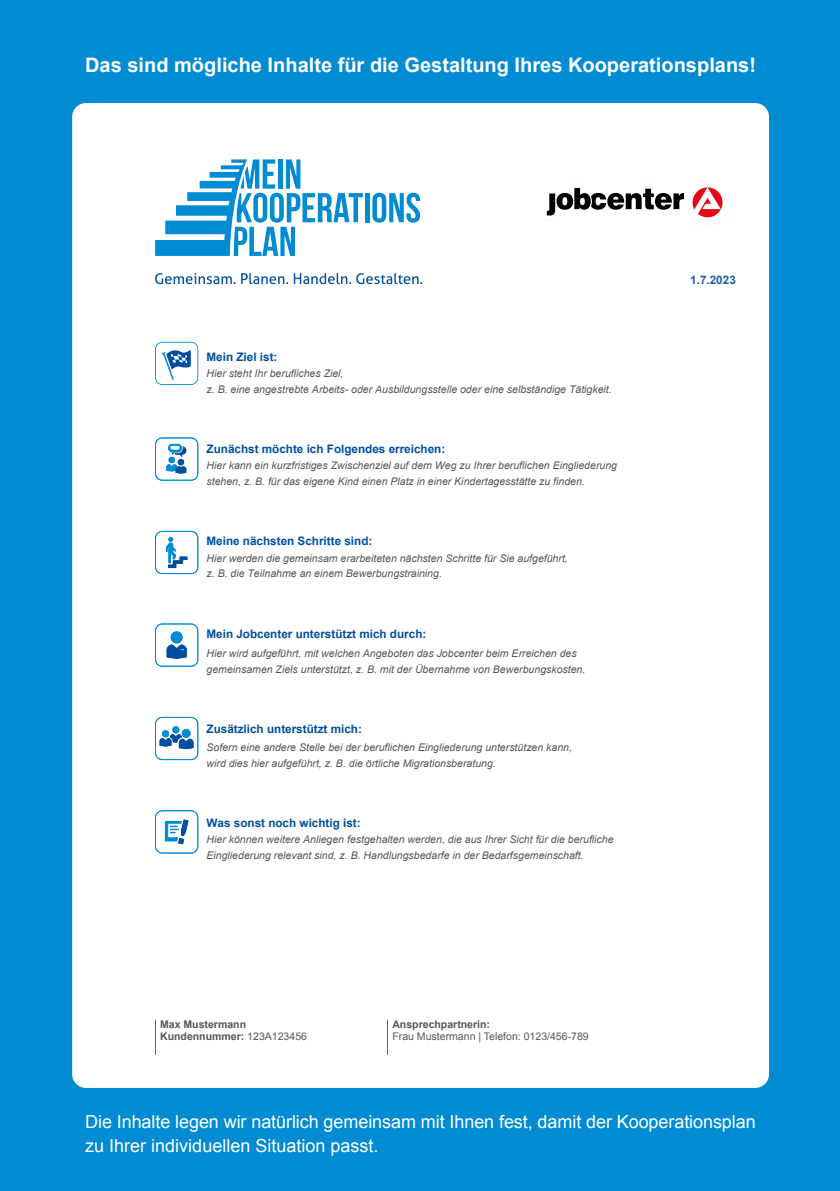
<style>
.page{position:relative;width:840px;height:1191px;background:#fff}
.page>*{position:absolute;margin:0;border:0;box-sizing:border-box;transform-origin:0 0}
.t1{font:700 20px "Arial";color:#fff}
.t2{font:18px/24px "Arial";letter-spacing:-.005em;color:#fff}
.t3{font:700 11.6px "Arial";color:#004f9f}
.t4{font:700 11.6px "Arial";color:#225ca8}
.t5{font:italic 10.6px/15.8px "Arial";color:#575756}
.t6{font:10.6px/12.6px "Arial";color:#575756}
.t7{font:700 10.6px/12.6px "Arial";color:#575756}
.s1{font-weight:400}
.s2{font-weight:700}
</style>
<div class="page">
<div style="left:0;top:0;width:839px;height:1191px;background:#008bd2"></div>
<div style="left:72px;top:103px;width:696px;height:985px;background:#fff;border-radius:14px"></div>
<svg style="left:155px;top:273px;width:80px;height:11px"></svg>
<svg style="left:241px;top:273px;width:181px;height:11px"></svg>
<div style="left:364px;top:193px;width:5px;height:29px;background:#008bd2"></div>
<svg style="left:372px;top:193px;width:48px;height:30px"></svg>
<svg style="left:155px;top:159px;width:207px;height:97px"></svg>
<svg style="left:155px;top:342px;width:43px;height:43px"></svg>
<svg style="left:155px;top:437px;width:43px;height:43px"></svg>
<svg style="left:155px;top:531px;width:43px;height:43px"></svg>
<svg style="left:155px;top:623px;width:43px;height:43px"></svg>
<svg style="left:155px;top:717px;width:43px;height:43px"></svg>
<svg style="left:155px;top:810px;width:43px;height:43px"></svg>
<hr style="left:155px;top:1020px;width:1px;height:34px;background:#008bd2">
<hr style="left:387px;top:1020px;width:1px;height:34px;background:#008bd2">
<svg style="left:692px;top:187px;width:30px;height:30px"></svg>
<svg style="left:546px;top:188px;width:137px;height:27px"></svg>
<p class="t1" style="left:85px;top:52px;width:672px">Das sind mögliche Inhalte für die Gestaltung Ihres Kooperationsplans!</p>
<p class="t3" style="left:206px;top:349px;width:72px">Mein Ziel ist:</p>
<p class="t5" style="left:206px;top:365px;width:406px">Hier steht Ihr berufliches Ziel,<br>z. B. eine angestrebte Arbeits- oder Ausbildungsstelle oder eine selbständige Tätigkeit.</p>
<p class="t3" style="left:206px;top:441px;width:240px">Zunächst möchte ich Folgendes erreichen:</p>
<p class="t5" style="left:206px;top:458px;width:412px">Hier kann ein kurzfristiges Zwischenziel auf dem Weg zu Ihrer beruflichen Eingliederung stehen, z. B. für das eigene Kind einen Platz in einer Kindertagesstätte zu finden.</p>
<p class="t3" style="left:206px;top:533px;width:167px">Meine nächsten Schritte sind:</p>
<p class="t5" style="left:206px;top:550px;width:362px">Hier werden die gemeinsam erarbeiteten nächsten Schritte für Sie aufgeführt, z. B. die Teilnahme an einem Bewerbungstraining.</p>
<p class="t3" style="left:206px;top:626px;width:221px">Mein Jobcenter unterstützt mich durch:</p>
<p class="t5" style="left:206px;top:645px;width:380px">Hier wird aufgeführt, mit welchen Angeboten das Jobcenter beim Erreichen des gemeinsamen Ziels unterstützt, z. B. mit der Übernahme von Bewerbungskosten.</p>
<p class="t3" style="left:206px;top:721px;width:157px">Zusätzlich unterstützt mich:</p>
<p class="t5" style="left:206px;top:739px;width:367px">Sofern eine andere Stelle bei der beruflichen Eingliederung unterstützen kann, wird dies hier aufgeführt, z. B. die örtliche Migrationsberatung.</p>
<p class="t3" style="left:206px;top:815px;width:155px">Was sonst noch wichtig ist:</p>
<p class="t5" style="left:206px;top:831px;width:408px">Hier können weitere Anliegen festgehalten werden, die aus Ihrer Sicht für die berufliche<br>Eingliederung relevant sind, z. B. Handlungsbedarfe in der Bedarfsgemeinschaft.</p>
<p class="t7" style="left:160px;top:1018px;width:148px">Max Mustermann<br>Kundennummer: <span class="s1">123A123456</span></p>
<p class="t6" style="left:392px;top:1017px;width:198px"><span class="s2">Ansprechpartnerin:<br></span>Frau Mustermann | Telefon: 0123/456-789</p>
<p class="t4" style="left:690px;top:272px;width:47px">1.7.2023</p>
<p class="t2" style="left:85px;top:1110px;width:671px">Die Inhalte legen wir natürlich gemeinsam mit Ihnen fest, damit der Kooperationsplan zu Ihrer individuellen Situation passt.</p>
</div>
